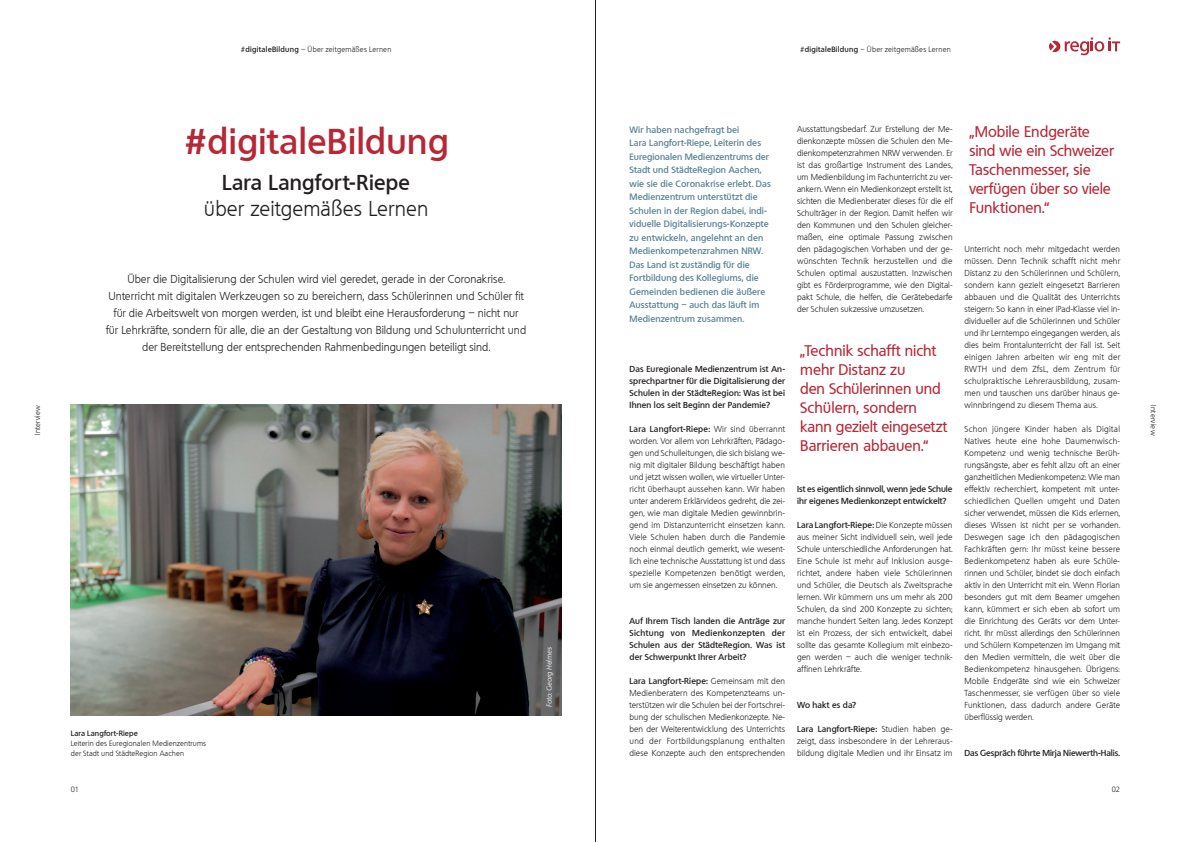
<style>
.page{position:relative;width:1191px;height:842px;background:#fff}
.page>*{position:absolute;margin:0;border:0;box-sizing:border-box;transform-origin:0 0}
.t1{font:600 35px "Quebec";letter-spacing:.015em;color:#b72837}
.t2{font:300 21px "Quebec";letter-spacing:.005em;color:#231f20}
.t3{font:600 21px "Quebec";letter-spacing:.015em;color:#231f20}
.t4{font:500 15px/19px "Quebec";color:#b72837}
.t5{font:300 11.2px/17px "Quebec";color:#231f20;text-align:center}
.t6{font:600 9px/13.5px "Quebec";letter-spacing:.015em;color:#5a8394}
.t7{font:300 8.5px/12px "Quebec";letter-spacing:.01em;color:#231f20;text-align:justify}
.t8{font:600 8.5px/12px "Quebec";letter-spacing:.01em;color:#231f20;text-align:justify}
.t9{font:300 7.5px/10px "Quebec";letter-spacing:.02em;color:#231f20}
.t10{font:600 7.5px "Quebec";letter-spacing:.02em;color:#231f20}
.t11{font:italic 7px "Quebec";letter-spacing:.01em;color:#fff}
.s1{font-weight:600}
.s2{font-family:"DIN";font-weight:500}
</style>
<div class="page">
<svg style="left:1049px;top:37px;width:71px;height:18px"></svg>
<hr style="left:595px;top:0;width:1px;height:842px;background:#231f20">
<img style="left:71px;top:405px;width:490px;height:311px">
<p class="t9" style="left:241px;top:44px;width:152px"><span class="s1">#digitaleBildung</span> – Über zeitgemäßes Lernen</p>
<p class="t9" style="left:800px;top:44px;width:152px"><span class="s1">#digitaleBildung</span> – Über zeitgemäßes Lernen</p>
<h3 class="t4" style="left:969px;top:122px;width:146px">„Mobile Endgeräte sind wie ein Schweizer<br>Taschenmesser, sie verfügen über so viele<br>Funktionen.“</h3>
<p class="t7" style="left:797px;top:123px;width:157px">Ausstattungsbedarf. Zur Erstellung der Me&shy;dienkonzepte müssen die Schulen den Me&shy;dienkompetenzrahmen NRW verwenden. Er ist das großartige Instrument des Landes, um Medienbildung im Fachunterricht zu ver&shy;ankern. Wenn ein Medienkonzept erstellt ist, sichten die Medienberater dieses für die elf Schulträger in der Region. Damit helfen wir den Kommunen und den Schulen gleicher&shy;maßen, eine optimale Passung zwischen den pädagogischen Vorhaben und der ge&shy;wünschten Technik herzustellen und die Schulen optimal auszustatten. Inzwischen gibt es Förderprogramme, wie den Digital&shy;pakt Schule, die helfen, die Gerätebedarfe der Schulen sukzessive umzusetzen.</p>
<h1 class="t1" style="left:184px;top:118px;width:266px"><span class="s2">#</span>digitaleBildung</h1>
<p class="t6" style="left:629px;top:123px;width:143px">Wir haben nachgefragt bei<br>Lara Langfort-Riepe, Leiterin des<br>Euregionalen Medienzentrums der<br>Stadt und StädteRegion Aachen, wie sie die Coronakrise erlebt. Das<br>Medienzentrum unterstützt die<br>Schulen in der Region dabei, indi&shy;viduelle Digitalisierungs-Konzepte zu entwickeln, angelehnt an den<br>Medienkompetenzrahmen NRW.<br>Das Land ist zuständig für die<br>Fortbildung des Kollegiums, die<br>Gemeinden bedienen die äußere<br>Ausstattung – auch das läuft im<br>Medienzentrum zusammen.</p>
<h2 class="t3" style="left:222px;top:169px;width:189px">Lara Langfort-Riepe</h2>
<h2 class="t2" style="left:204px;top:195px;width:226px">über zeitgemäßes Lernen</h2>
<p class="t7" style="left:964px;top:243px;width:157px">Unterricht noch mehr mitgedacht werden müssen. Denn Technik schafft nicht mehr Distanz zu den Schülerinnen und Schülern, sondern kann gezielt eingesetzt Barrieren abbauen und die Qualität des Unterrichts steigern: So kann in einer iPad-Klasse viel in&shy;dividueller auf die Schülerinnen und Schüler und ihr Lerntempo eingegangen werden, als dies beim Frontalunterricht der Fall ist. Seit einigen Jahren arbeiten wir eng mit der RWTH und dem ZfsL, dem Zentrum für schulpraktische Lehrerausbildung, zusam&shy;men und tauschen uns darüber hinaus ge&shy;winnbringend zu diesem Thema aus.</p>
<p class="t7" style="left:964px;top:423px;width:157px">Schon jüngere Kinder haben als Digital Natives heute eine hohe Daumenwisch-Kompetenz und wenig technische Berüh&shy;rungsängste, aber es fehlt allzu oft an einer ganzheitlichen Medienkompetenz: Wie man effektiv recherchiert, kompetent mit unter&shy;schiedlichen Quellen umgeht und Daten sicher verwendet, müssen die Kids erlernen, dieses Wissen ist nicht per se vorhanden.<br>Deswegen sage ich den pädagogischen Fachkräften gern: Ihr müsst keine bessere Bedienkompetenz haben als eure Schüle&shy;rinnen und Schüler, bindet sie doch einfach aktiv in den Unterricht mit ein. Wenn Florian besonders gut mit dem Beamer umgehen kann, kümmert er sich eben ab sofort um die Einrichtung des Geräts vor dem Unter&shy;richt. Ihr müsst allerdings den Schülerinnen und Schülern Kompetenzen im Umgang mit den Medien vermitteln, die weit über die Bedienkompetenz hinausgehen. Übrigens:<br>Mobile Endgeräte sind wie ein Schweizer Taschenmesser, sie verfügen über so viele Funktionen, dass dadurch andere Geräte überflüssig werden.</p>
<p class="t8" style="left:964px;top:747px;width:157px">Das Gespräch führte Mirja Niewerth-Halis.</p>
<p class="t5" style="left:106px;top:270px;width:422px">Über die Digitalisierung der Schulen wird viel geredet, gerade in der Coronakrise.<br>Unterricht mit digitalen Werkzeugen so zu bereichern, dass Schülerinnen und Schüler fit für die Arbeitswelt von morgen werden, ist und bleibt eine Herausforderung – nicht nur<br>für Lehrkräfte, sondern für alle, die an der Gestaltung von Bildung und Schulunterricht und der Bereitstellung der entsprechenden Rahmenbedingungen beteiligt sind.</p>
<h3 class="t4" style="left:800px;top:340px;width:148px">„Technik schafft nicht mehr Distanz zu<br>den Schülerinnen und<br>Schülern, sondern kann gezielt eingesetzt<br>Barrieren abbauen.“</h3>
<p class="t8" style="left:629px;top:363px;width:157px">Das Euregionale Medienzentrum ist An&shy;sprechpartner für die Digitalisierung der Schulen in der StädteRegion: Was ist bei Ihnen los seit Beginn der Pandemie?</p>
<p class="t7" style="left:629px;top:423px;width:157px"><span class="s1">Lara Langfort-Riepe:</span> Wir sind überrannt worden. Vor allem von Lehrkräften, Pädago&shy;gen und Schulleitungen, die sich bislang we&shy;nig mit digitaler Bildung beschäftigt haben und jetzt wissen wollen, wie virtueller Unter&shy;richt überhaupt aussehen kann. Wir haben unter anderem Erklärvideos gedreht, die zei&shy;gen, wie man digitale Medien gewinnbrin&shy;gend im Distanzunterricht einsetzen kann.<br>Viele Schulen haben durch die Pandemie noch einmal deutlich gemerkt, wie wesent&shy;lich eine technische Ausstattung ist und dass spezielle Kompetenzen benötigt werden, um sie angemessen einsetzen zu können.</p>
<p class="t8" style="left:629px;top:615px;width:157px">Auf Ihrem Tisch landen die Anträge zur Sichtung von Medienkonzepten der Schulen aus der StädteRegion. Was ist der Schwerpunkt Ihrer Arbeit?</p>
<p class="t7" style="left:629px;top:675px;width:157px"><span class="s1">Lara Langfort-Riepe:</span> Gemeinsam mit den Medienberatern des Kompetenzteams un&shy;terstützen wir die Schulen bei der Fortschrei&shy;bung der schulischen Medienkonzepte. Ne&shy;ben der Weiterentwicklung des Unterrichts und der Fortbildungsplanung enthalten diese Konzepte auch den entsprechenden</p>
<p class="t9" style="left:32px;top:435px;width:31px;rotate:-90deg">Interview</p>
<p class="t9" style="left:1158px;top:405px;width:31px;rotate:90deg">Interview</p>
<p class="t8" style="left:797px;top:483px;width:157px">Ist es eigentlich sinnvoll, wenn jede Schule ihr eigenes Medienkonzept entwickelt?</p>
<p class="t7" style="left:797px;top:519px;width:157px"><span class="s1">Lara Langfort-Riepe:</span> Die Konzepte müssen aus meiner Sicht individuell sein, weil jede Schule unterschiedliche Anforderungen hat.<br>Eine Schule ist mehr auf Inklusion ausge&shy;richtet, andere haben viele Schülerinnen und Schüler, die Deutsch als Zweitsprache lernen. Wir kümmern uns um mehr als 200<br>Schulen, da sind 200 Konzepte zu sichten; manche hundert Seiten lang. Jedes Konzept ist ein Prozess, der sich entwickelt, dabei sollte das gesamte Kollegium mit einbezo&shy;gen werden – auch die weniger technik&shy;affinen Lehrkräfte.</p>
<p class="t8" style="left:797px;top:699px;width:61px">Wo hakt es da?</p>
<p class="t7" style="left:797px;top:723px;width:157px"><span class="s1">Lara Langfort-Riepe:</span> Studien haben ge&shy;zeigt, dass insbesondere in der Lehreraus&shy;bildung digitale Medien und ihr Einsatz im</p>
<p class="t11" style="left:545px;top:707px;width:61px;rotate:-90deg">Foto: Georg Helmes</p>
<p class="t10" style="left:71px;top:729px;width:68px">Lara Langfort-Riepe</p>
<p class="t9" style="left:71px;top:738px;width:137px">Leiterin des Euregionalen Medienzentrums der Stadt und StädteRegion Aachen</p>
<p class="t9" style="left:71px;top:785px;width:10px">01</p>
<p class="t9" style="left:1111px;top:785px;width:10px">02</p>
</div>
